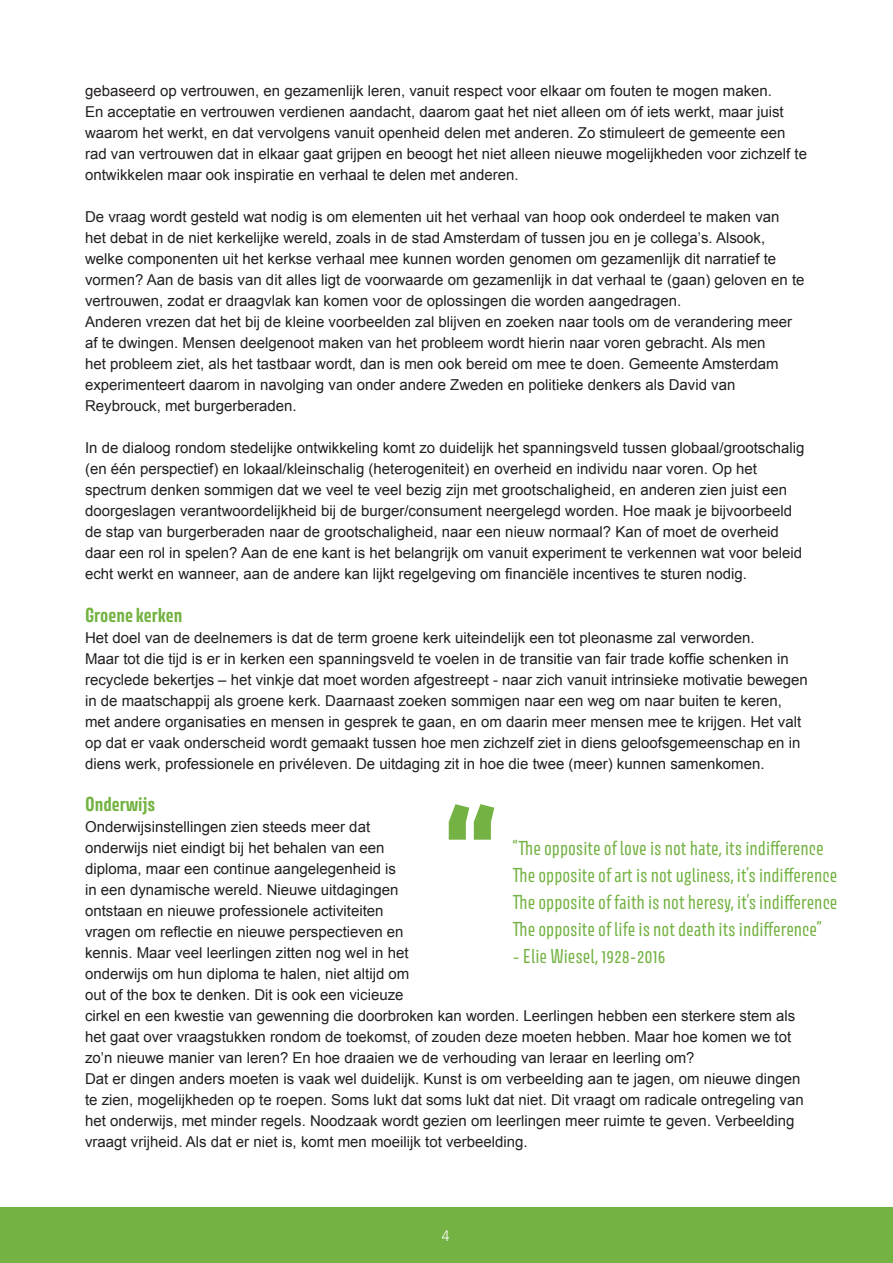
<style>
.page{position:relative;width:893px;height:1263px;background:#fff}
.page>*{position:absolute;margin:0;border:0;box-sizing:border-box;transform-origin:0 0}
.t1{font:700 150px "Avory I Latn";color:#74b343}
.t2{font:18px "Avory I Latn";color:#74b343}
.t3{font:700 18px "Avory I Latn";color:#74b343}
.t4{font:15px/21px "Arial";color:#231f20}
.t5{font:300 15px "Avenir";color:#fff}
</style>
<div class="page">
<div style="left:0;top:1208px;width:893px;height:55px;background:#74b343"></div>
<p class="t4" style="left:85px;top:80px;width:724px">gebaseerd op vertrouwen, en gezamenlijk leren, vanuit respect voor elkaar om fouten te mogen maken.<br>En acceptatie en vertrouwen verdienen aandacht, daarom gaat het niet alleen om óf iets werkt, maar juist waarom het werkt, en dat vervolgens vanuit openheid delen met anderen. Zo stimuleert de gemeente een rad van vertrouwen dat in elkaar gaat grijpen en beoogt het niet alleen nieuwe mogelijkheden voor zichzelf te ontwikkelen maar ook inspiratie en verhaal te delen met anderen.</p>
<p class="t4" style="left:85px;top:206px;width:721px">De vraag wordt gesteld wat nodig is om elementen uit het verhaal van hoop ook onderdeel te maken van<br>het debat in de niet kerkelijke wereld, zoals in de stad Amsterdam of tussen jou en je collega’s. Alsook, welke componenten uit het kerkse verhaal mee kunnen worden genomen om gezamenlijk dit narratief te vormen? Aan de basis van dit alles ligt de voorwaarde om gezamenlijk in dat verhaal te (gaan) geloven en te vertrouwen, zodat er draagvlak kan komen voor de oplossingen die worden aangedragen.</p>
<p class="t4" style="left:85px;top:311px;width:709px">Anderen vrezen dat het bij de kleine voorbeelden zal blijven en zoeken naar tools om de verandering meer af te dwingen. Mensen deelgenoot maken van het probleem wordt hierin naar voren gebracht. Als men<br>het probleem ziet, als het tastbaar wordt, dan is men ook bereid om mee te doen. Gemeente Amsterdam experimenteert daarom in navolging van onder andere Zweden en politieke denkers als David van Reybrouck, met burgerberaden.</p>
<p class="t4" style="left:85px;top:437px;width:721px">In de dialoog rondom stedelijke ontwikkeling komt zo duidelijk het spanningsveld tussen globaal/grootschalig (en één perspectief) en lokaal/kleinschalig (heterogeniteit) en overheid en individu naar voren. Op het spectrum denken sommigen dat we veel te veel bezig zijn met grootschaligheid, en anderen zien juist een doorgeslagen verantwoordelijkheid bij de burger/consument neergelegd worden. Hoe maak je bijvoorbeeld de stap van burgerberaden naar de grootschaligheid, naar een nieuw normaal? Kan of moet de overheid daar een rol in spelen? Aan de ene kant is het belangrijk om vanuit experiment te verkennen wat voor beleid echt werkt en wanneer, aan de andere kan lijkt regelgeving om financiële incentives te sturen nodig.</p>
<p class="t3" style="left:85px;top:603px;width:99px">Groene kerken</p>
<p class="t4" style="left:85px;top:627px;width:724px">Het doel van de deelnemers is dat de term groene kerk uiteindelijk een tot pleonasme zal verworden.<br>Maar tot die tijd is er in kerken een spanningsveld te voelen in de transitie van fair trade koffie schenken in recyclede bekertjes – het vinkje dat moet worden afgestreept - naar zich vanuit intrinsieke motivatie bewegen in de maatschappij als groene kerk. Daarnaast zoeken sommigen naar een weg om naar buiten te keren, met andere organisaties en mensen in gesprek te gaan, en om daarin meer mensen mee te krijgen. Het valt op dat er vaak onderscheid wordt gemaakt tussen hoe men zichzelf ziet in diens geloofsgemeenschap en in diens werk, professionele en privéleven. De uitdaging zit in hoe die twee (meer) kunnen samenkomen.</p>
<p class="t3" style="left:85px;top:793px;width:72px">Onderwijs</p>
<p class="t4" style="left:85px;top:817px;width:712px">Onderwijsinstellingen zien steeds meer dat<br>onderwijs niet eindigt bij het behalen van een<br>diploma, maar een continue aangelegenheid is<br>in een dynamische wereld. Nieuwe uitdagingen<br>ontstaan en nieuwe professionele activiteiten<br>vragen om reflectie en nieuwe perspectieven en<br>kennis. Maar veel leerlingen zitten nog wel in het<br>onderwijs om hun diploma te halen, niet altijd om<br>out of the box te denken. Dit is ook een vicieuze<br>cirkel en een kwestie van gewenning die doorbroken kan worden. Leerlingen hebben een sterkere stem als het gaat over vraagstukken rondom de toekomst, of zouden deze moeten hebben. Maar hoe komen we tot zo’n nieuwe manier van leren? En hoe draaien we de verhouding van leraar en leerling om?</p>
<p class="t4" style="left:85px;top:1069px;width:720px">Dat er dingen anders moeten is vaak wel duidelijk. Kunst is om verbeelding aan te jagen, om nieuwe dingen te zien, mogelijkheden op te roepen. Soms lukt dat soms lukt dat niet. Dit vraagt om radicale ontregeling van het onderwijs, met minder regels. Noodzaak wordt gezien om leerlingen meer ruimte te geven. Verbeelding vraagt vrijheid. Als dat er niet is, komt men moeilijk tot verbeelding.</p>
<p class="t1" style="left:446px;top:777px;width:53px">“</p>
<p class="t2" style="left:513px;top:837px;width:312px">“The opposite of love is not hate, its indifference</p>
<p class="t2" style="left:513px;top:864px;width:326px">The opposite of art is not ugliness, it’s indifference</p>
<p class="t2" style="left:513px;top:891px;width:326px">The opposite of faith is not heresy, it’s indifference</p>
<p class="t2" style="left:513px;top:918px;width:310px">The opposite of life is not death its indifference”</p>
<p class="t2" style="left:513px;top:945px;width:154px">- Elie Wiesel, 1928-2016</p>
<p class="t5" style="left:442px;top:1227px;width:9px">4</p>
</div>
